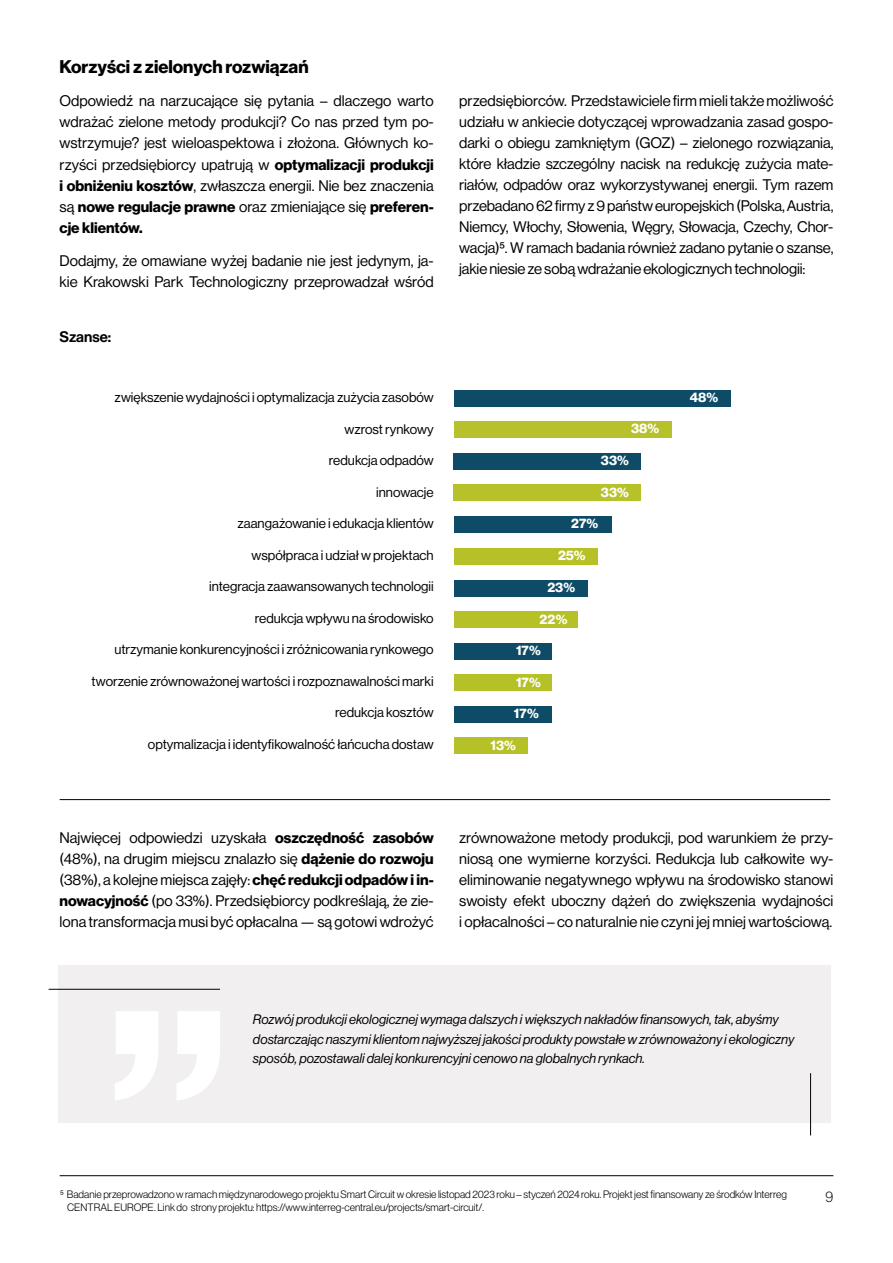
<style>
.page{position:relative;width:893px;height:1263px;background:#fff}
.page>*{position:absolute;margin:0;border:0;box-sizing:border-box;transform-origin:0 0}
.t1{font:18px "N Haas Grotesk DS Pro 75 Bd";color:#000}
.t2{font:15px/21px "N Haas Grotesk DS Pro 55 Rg";color:#000;text-align:justify}
.t3{font:15px/21px "N Haas Grotesk DS Pro 75 Bd";color:#000}
.t4{font:15px "N Haas Grotesk DS Pro 65 Md";color:#000}
.t5{font:15px "N Haas Grotesk DS Pro 35 X Lt";color:#000}
.t6{font:13.5px "N Haas Grotesk DS Pro 55 Rg";color:#000}
.t7{font:13.5px/19.5px "N Haas Grotesk DS Pro 56 It";color:#000}
.t8{font:13.5px "N Haas Grotesk DS Pro 75 Bd";color:#fff}
.t9{font:10.5px/13.5px "N Haas Grotesk DS Pro 45 Lt";color:#000}
.s1{font-family:"N Haas Grotesk DS Pro 75 Bd"}
.s2{font-family:"N Haas Grotesk DS Pro 55 Rg"}
</style>
<div class="page">
<hr style="left:60px;top:1175px;width:773px;height:1px;background:#000">
<div style="left:58px;top:965px;width:772px;height:158px;background:#f1efef"></div>
<hr style="left:49px;top:989px;width:171px;height:1px;background:#000">
<hr style="left:810px;top:1073px;width:1px;height:62px;background:#000">
<hr style="left:60px;top:799px;width:770px;height:1px;background:#000">
<div style="left:454px;top:390px;width:277px;height:17px;background:#0e4b66"></div>
<div style="left:454px;top:548px;width:144px;height:17px;background:#b6c128"></div>
<div style="left:454px;top:737px;width:74px;height:17px;background:#b6c128"></div>
<div style="left:454px;top:580px;width:134px;height:16px;background:#0e4b66"></div>
<div style="left:454px;top:611px;width:124px;height:17px;background:#b6c128"></div>
<div style="left:454px;top:484px;width:187px;height:17px;background:#b7c129"></div>
<div style="left:454px;top:453px;width:187px;height:17px;background:#0e4b66"></div>
<div style="left:454px;top:516px;width:157px;height:17px;background:#0e4b66"></div>
<div style="left:454px;top:674px;width:98px;height:17px;background:#b6c128"></div>
<div style="left:454px;top:421px;width:218px;height:17px;background:#b7c12b"></div>
<div style="left:454px;top:643px;width:98px;height:17px;background:#0e4b66"></div>
<div style="left:454px;top:706px;width:98px;height:17px;background:#0e4b66"></div>
<svg style="left:115px;top:1011px;width:105px;height:89px"></svg>
<p class="t1" style="left:60px;top:57px;width:251px">Korzyści z zielonych rozwiązań</p>
<p class="t2" style="left:60px;top:91px;width:376px">Odpowiedź na narzucające się pytania – dlaczego warto wdrażać zielone metody produkcji? Co nas przed tym po&shy;wstrzymuje? jest wieloaspektowa i złożona. Głównych ko&shy;rzyści przedsiębiorcy upatrują w <span class="s1">optymalizacji produkcji i obniżeniu kosztów</span>, zwłaszcza energii. Nie bez znaczenia</p>
<p class="t3" style="left:60px;top:196px;width:376px"><span class="s2">są</span> nowe regulacje prawne <span class="s2">oraz zmieniające się</span> preferen&shy;cje klientów.</p>
<p class="t2" style="left:60px;top:250px;width:376px">Dodajmy, że omawiane wyżej badanie nie jest jedynym, ja&shy;kie Krakowski Park Technologiczny przeprowadzał wśród</p>
<p class="t4" style="left:60px;top:328px;width:53px">Szanse:</p>
<p class="t6" style="left:115px;top:390px;width:321px">zwiększenie wydajności i optymalizacja zużycia zasobów</p>
<p class="t6" style="left:345px;top:421px;width:91px">wzrost rynkowy</p>
<p class="t6" style="left:329px;top:453px;width:106px">redukcja odpadów</p>
<p class="t6" style="left:376px;top:484px;width:59px">innowacje</p>
<p class="t6" style="left:238px;top:516px;width:198px">zaangażowanie i edukacja klientów</p>
<p class="t6" style="left:252px;top:547px;width:184px">współpraca i udział w projektach</p>
<p class="t6" style="left:209px;top:579px;width:226px">integracja zaawansowanych technologii</p>
<p class="t6" style="left:255px;top:610px;width:180px">redukcja wpływu na środowisko</p>
<p class="t6" style="left:114px;top:642px;width:321px">utrzymanie konkurencyjności i zróżnicowania rynkowego</p>
<p class="t6" style="left:92px;top:673px;width:344px">tworzenie zrównoważonej wartości i rozpoznawalności marki</p>
<p class="t6" style="left:335px;top:705px;width:100px">redukcja kosztów</p>
<p class="t6" style="left:148px;top:736px;width:287px">optymalizacja i identyfikowalność łańcucha dostaw</p>
<p class="t2" style="left:459px;top:91px;width:376px">przedsiębiorców. Przedstawiciele firm mieli także możliwość udziału w ankiecie dotyczącej wprowadzania zasad gospo&shy;darki o obiegu zamkniętym (GOZ) – zielonego rozwiązania, które kładzie szczególny nacisk na redukcję zużycia mate&shy;riałów, odpadów oraz wykorzystywanej energii. Tym razem przebadano 62 firmy z 9 państw europejskich (Polska, Austria, Niemcy, Włochy, Słowenia, Węgry, Słowacja, Czechy, Chor&shy;wacja)5. W ramach badania również zadano pytanie o szanse, jakie niesie ze sobą wdrażanie ekologicznych technologii:</p>
<p class="t8" style="left:631px;top:421px;width:30px">38%</p>
<p class="t8" style="left:601px;top:452px;width:30px">33%</p>
<p class="t8" style="left:601px;top:484px;width:30px">33%</p>
<p class="t8" style="left:571px;top:516px;width:29px">27%</p>
<p class="t8" style="left:558px;top:547px;width:29px">25%</p>
<p class="t8" style="left:547px;top:579px;width:29px">23%</p>
<p class="t8" style="left:540px;top:611px;width:29px">22%</p>
<p class="t8" style="left:516px;top:642px;width:26px">17%</p>
<p class="t8" style="left:516px;top:674px;width:26px">17%</p>
<p class="t8" style="left:514px;top:705px;width:26px">17%</p>
<p class="t8" style="left:491px;top:737px;width:27px">13%</p>
<p class="t8" style="left:690px;top:389px;width:30px">48%</p>
<p class="t2" style="left:60px;top:827px;width:376px">Najwięcej odpowiedzi uzyskała <span class="s1">oszczędność zasobów </span>(48%), na drugim miejscu znalazło się <span class="s1">dążenie do rozwoju </span>(38%), a kolejne miejsca zajęły: <span class="s1">chęć redukcji odpadów i in&shy;nowacyjność</span> (po 33%). Przedsiębiorcy podkreślają, że zie&shy;lona transformacja musi być opłacalna — są gotowi wdrożyć</p>
<p class="t2" style="left:459px;top:827px;width:376px">zrównoważone metody produkcji, pod warunkiem że przy&shy;niosą one wymierne korzyści. Redukcja lub całkowite wy&shy;eliminowanie negatywnego wpływu na środowisko stanowi swoisty efekt uboczny dążeń do zwiększenia wydajności i opłacalności – co naturalnie nie czyni jej mniej wartościową.</p>
<p class="t7" style="left:253px;top:1010px;width:543px">Rozwój produkcji ekologicznej wymaga dalszych i większych nakładów finansowych, tak, abyśmy dostarczając naszymi klientom najwyższej jakości produkty powstałe w zrównoważony i ekologiczny sposób, pozostawali dalej konkurencyjni cenowo na globalnych rynkach.</p>
<p class="t9" style="left:67px;top:1187px;width:721px;text-indent:-7px">5 Badanie przeprowadzono w ramach międzynarodowego projektu Smart Circuit w okresie listopad 2023 roku – styczeń 2024 roku. Projekt jest finansowany ze środków Interreg<br>CENTRAL EUROPE. Link do strony projektu: https://www.interreg-central.eu/projects/smart-circuit/.</p>
<p class="t5" style="left:826px;top:1189px;width:9px">9</p>
</div>
